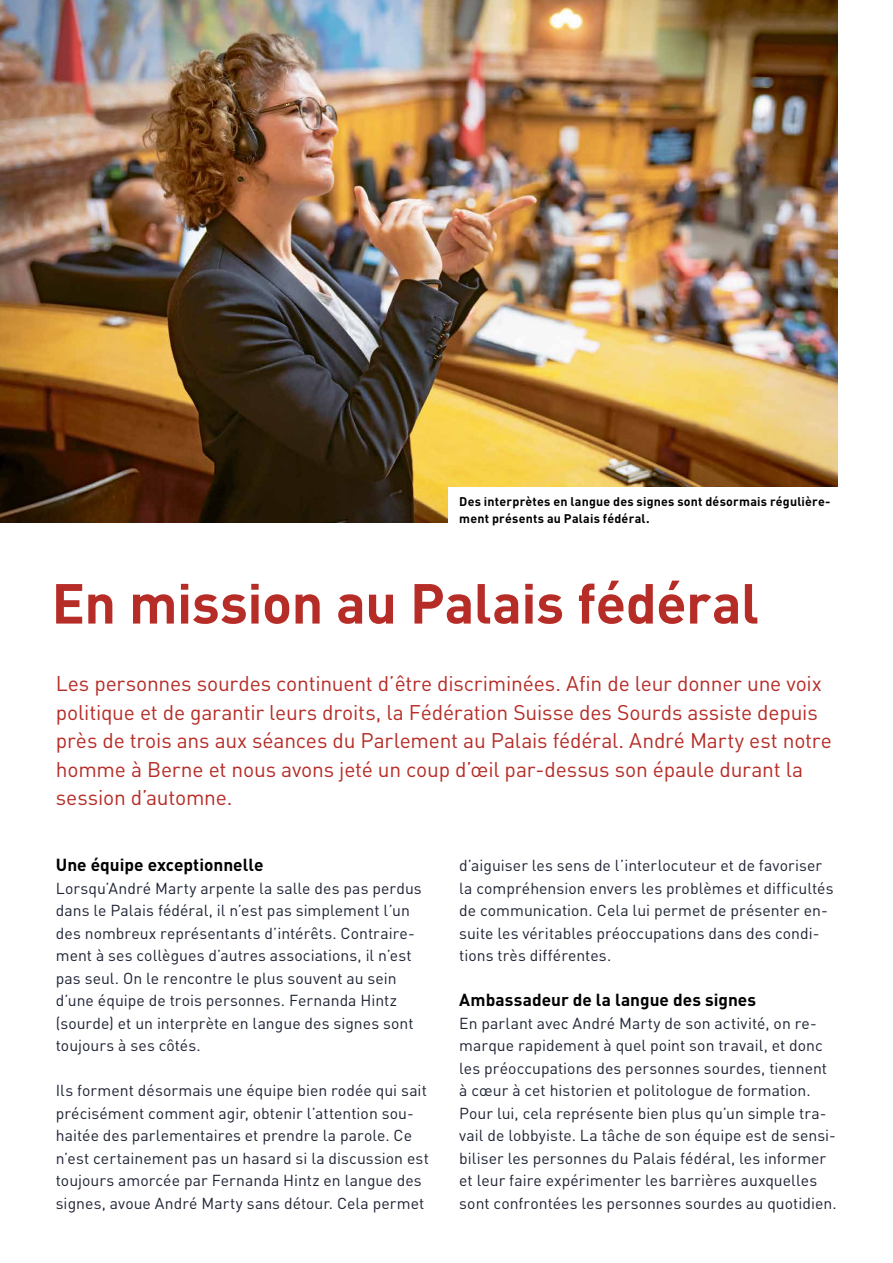
<style>
.page{position:relative;width:893px;height:1263px;background:#fff}
.page>*{position:absolute;margin:0;border:0;box-sizing:border-box;transform-origin:0 0}
.t1{font:700 55.5px "DINOT";letter-spacing:-.01em;color:#b62c27}
.t2{font:21px/28.5px "DINOT";letter-spacing:-.01em;color:#b62c27}
.t3{font:700 17.25px "DINOT";color:#000}
.t4{font:15.75px/22.5px "DINOT";letter-spacing:.005em;color:#1d2233}
.t5{font:700 12.45px/16.5px "DINOT";letter-spacing:.015em;color:#000}
</style>
<div class="page">
<img style="left:0;top:0;width:838px;height:523px">
<div style="left:449px;top:487px;width:403px;height:46px;background:#fff"></div>
<p class="t5" style="left:459px;top:493px;width:373px">Des interprètes en langue des signes sont désormais régulière&shy;ment présents au Palais fédéral.</p>
<h1 class="t1" style="left:52px;top:566px;width:709px">En mission au Palais fédéral</h1>
<p class="t2" style="left:56px;top:668px;width:777px">Les personnes sourdes continuent d’être discriminées. Afin de leur donner une voix politique et de garantir leurs droits, la Fédération Suisse des Sourds assiste depuis près de trois ans aux séances du Parlement au Palais fédéral. André Marty est notre homme à Berne et nous avons jeté un coup d’œil par-dessus son épaule durant la session d’automne.</p>
<p class="t3" style="left:56px;top:853px;width:209px">Une équipe exceptionnelle</p>
<p class="t4" style="left:56px;top:876px;width:367px">Lorsqu’André Marty arpente la salle des pas perdus dans le Palais fédéral, il n’est pas simplement l’un des nombreux représentants d’intérêts. Contraire&shy;ment à ses collègues d’autres associations, il n’est pas seul. On le rencontre le plus souvent au sein d’une équipe de trois personnes. Fernanda Hintz (sourde) et un interprète en langue des signes sont toujours à ses côtés.</p>
<p class="t4" style="left:56px;top:1078px;width:375px">Ils forment désormais une équipe bien rodée qui sait précisément comment agir, obtenir l’attention sou&shy;haitée des parlementaires et prendre la parole. Ce n’est certainement pas un hasard si la discussion est toujours amorcée par Fernanda Hintz en langue des signes, avoue André Marty sans détour. Cela permet</p>
<p class="t4" style="left:459px;top:853px;width:376px">d’aiguiser les sens de l’interlocuteur et de favoriser la compréhension envers les problèmes et difficultés de communication. Cela lui permet de présenter en&shy;suite les véritables préoccupations dans des condi&shy;tions très différentes.</p>
<p class="t3" style="left:459px;top:988px;width:298px">Ambassadeur de la langue des signes</p>
<p class="t4" style="left:459px;top:1011px;width:379px">En parlant avec André Marty de son activité, on re&shy;marque rapidement à quel point son travail, et donc les préoccupations des personnes sourdes, tiennent à cœur à cet historien et politologue de formation.<br>Pour lui, cela représente bien plus qu’un simple tra&shy;vail de lobbyiste. La tâche de son équipe est de sensi&shy;biliser les personnes du Palais fédéral, les informer et leur faire expérimenter les barrières auxquelles sont confrontées les personnes sourdes au quotidien.</p>
</div>
